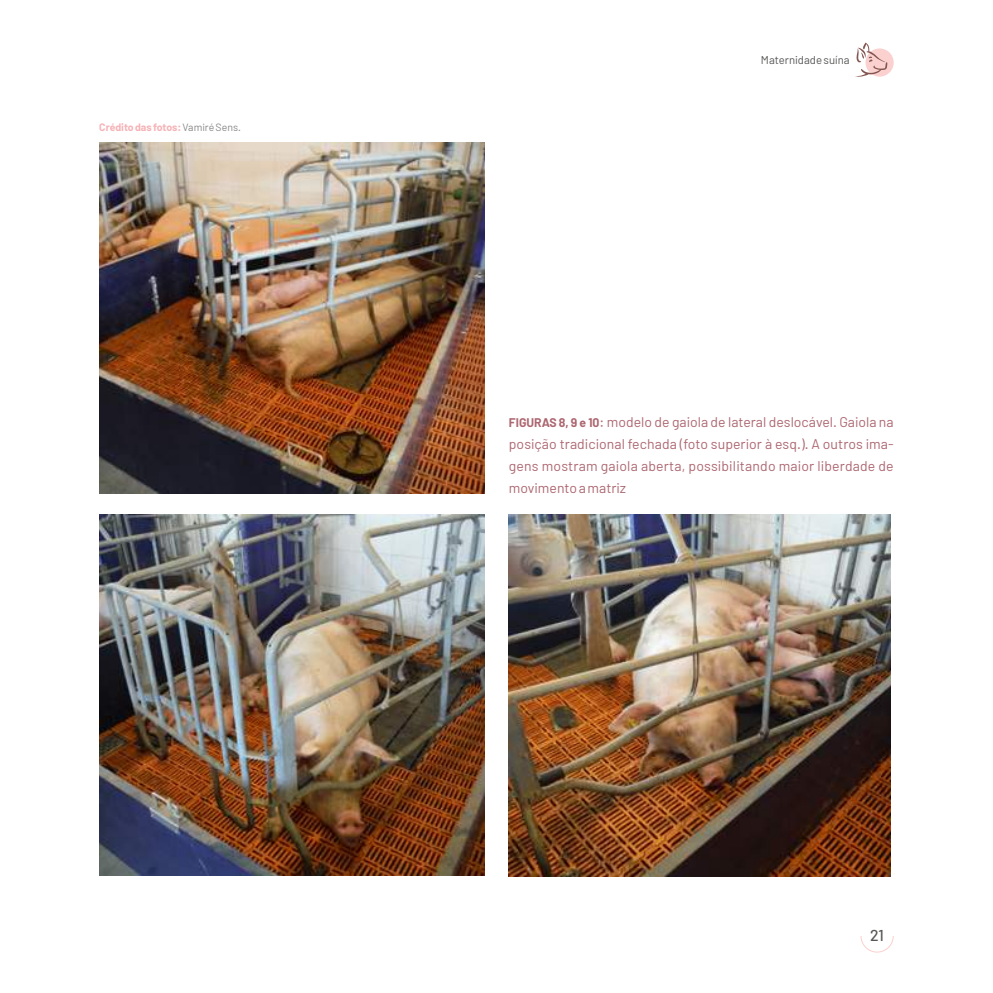
<style>
.page{position:relative;width:993px;height:993px;background:#fff}
.page>*{position:absolute;margin:0;border:0;box-sizing:border-box;transform-origin:0 0}
.t1{font:500 15.75px "Barlow";color:#575756}
.t2{font:14px/21.9px "Barlow";letter-spacing:.01em;color:#ad6670;text-align:justify}
.t3{font:11.38px "Barlow";color:#575756}
.t4{font:700 10.5px "Barlow";color:#f6b2b6}
.s1{font-weight:400;color:#878787}
.s2{font-weight:700;font-size:12.25px}
</style>
<div class="page">
<div style="left:860px;top:919px;width:33px;height:33px;border:1px solid #fad1ce;border-radius:50%"></div>
<div style="left:846px;top:919px;width:60px;height:16px;background:#fff"></div>
<img style="left:99px;top:514px;width:385px;height:361px">
<img style="left:508px;top:514px;width:382px;height:362px">
<img style="left:99px;top:142px;width:385px;height:351px">
<div style="left:865px;top:48px;width:28px;height:29px;background:#fad1ce;border-radius:50%"></div>
<svg style="left:855px;top:43px;width:32px;height:34px"></svg>
<p class="t4" style="left:99px;top:121px;width:143px">Crédito das fotos: <span class="s1">Vamiré Sens.</span></p>
<p class="t3" style="left:760px;top:53px;width:90px">Maternidade suína</p>
<p class="t2" style="left:508px;top:410px;width:386px"><span class="s2">FIGURAS 8, 9 e 10</span>: modelo de gaiola de lateral deslocável. Gaiola na posição tradicional fechada (foto superior à esq.). A outros ima&shy;gens mostram gaiola aberta, possibilitando maior liberdade de movimento a matriz</p>
<p class="t1" style="left:869px;top:925px;width:15px">21</p>
</div>
